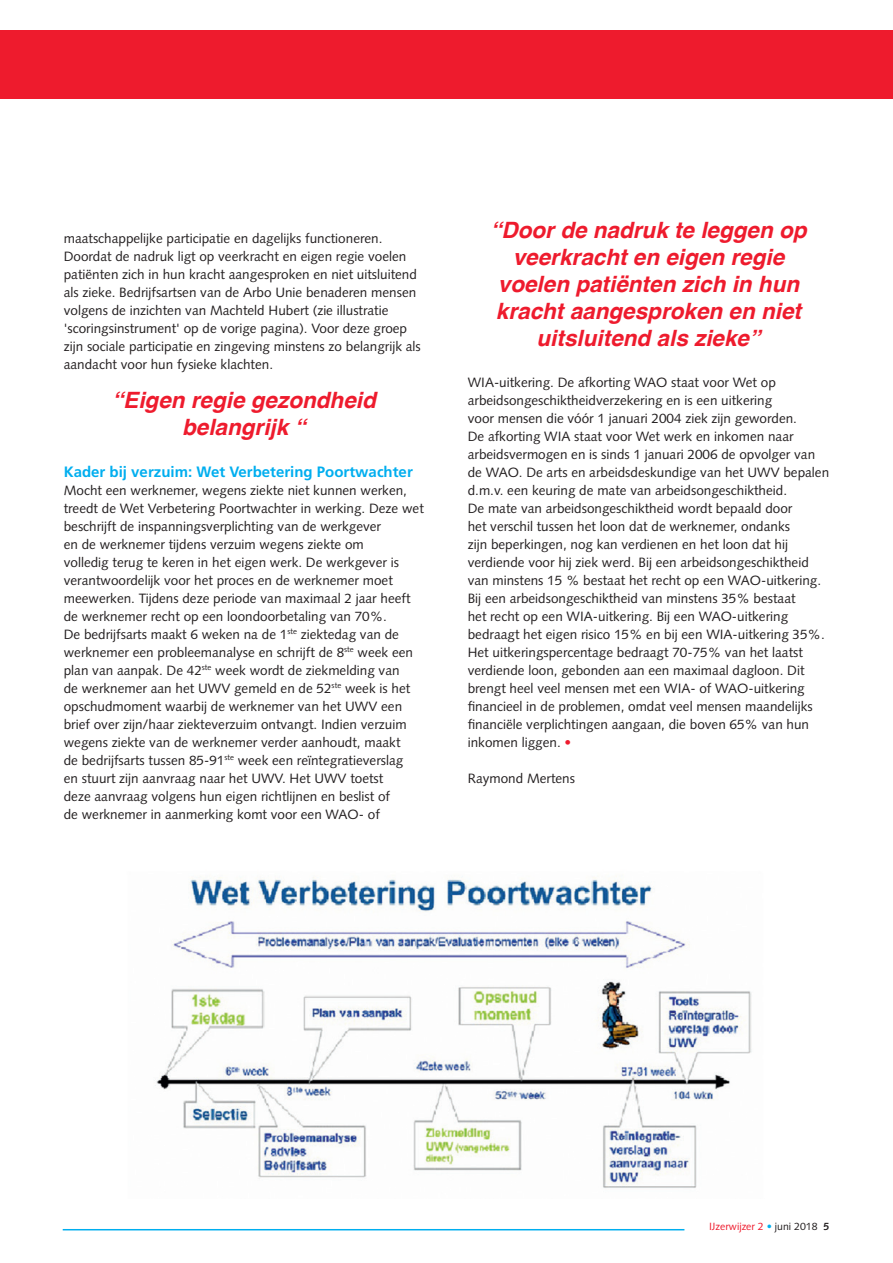
<style>
.page{position:relative;width:893px;height:1263px;background:#fff}
.page>*{position:absolute;margin:0;border:0;box-sizing:border-box;transform-origin:0 0}
.t1{font:italic 700 22.5px/27px "Helvetica";color:#ee1b2d;text-align:center}
.t2{font:700 15px "Frutiger LT Std";color:#00aeef}
.t3{font:13.5px/18px "Syntax LT Std";color:#231f20}
.t4{font:10.5px "Syntax LT Std";color:#ee1b2d}
.s1{color:#ee1b2d}
.s2{color:#00aeef}
.s3{color:#231f20}
.s4{font-weight:700;color:#231f20}
</style>
<div class="page">
<div style="left:0;top:30px;width:893px;height:68px;background:#ee1b2d"></div>
<hr style="left:63px;top:1229px;width:621px;height:1px;background:#00aeef">
<img style="left:155px;top:876px;width:597px;height:312px">
<p class="t3" style="left:64px;top:229px;width:359px">maatschappelijke participatie en dagelijks functioneren.<br>Doordat de nadruk ligt op veerkracht en eigen regie voelen patiënten zich in hun kracht aangesproken en niet uitsluitend als zieke. Bedrijfsartsen van de Arbo Unie benaderen mensen volgens de inzichten van Machteld Hubert (zie illustratie 'scoringsinstrument' op de vorige pagina). Voor deze groep zijn sociale participatie en zingeving minstens zo belangrijk als aandacht voor hun fysieke klachten.</p>
<h1 class="t1" style="left:112px;top:387px;width:265px">“Eigen regie gezondheid belangrijk “</h1>
<p class="t2" style="left:64px;top:463px;width:351px">Kader bij verzuim: Wet Verbetering Poortwachter</p>
<p class="t3" style="left:64px;top:481px;width:362px">Mocht een werknemer, wegens ziekte niet kunnen werken, treedt de Wet Verbetering Poortwachter in werking. Deze wet beschrijft de inspanningsverplichting van de werkgever<br>en de werknemer tijdens verzuim wegens ziekte om<br>volledig terug te keren in het eigen werk. De werkgever is verantwoordelijk voor het proces en de werknemer moet meewerken. Tijdens deze periode van maximaal 2 jaar heeft de werknemer recht op een loondoorbetaling van 70%.<br>De bedrijfsarts maakt 6 weken na de 1<sup>ste</sup> ziektedag van de werknemer een probleemanalyse en schrijft de 8<sup>ste</sup> week een plan van aanpak. De 42<sup>ste</sup> week wordt de ziekmelding van<br>de werknemer aan het UWV gemeld en de 52<sup>ste</sup> week is het opschudmoment waarbij de werknemer van het UWV een brief over zijn/haar ziekteverzuim ontvangt. Indien verzuim wegens ziekte van de werknemer verder aanhoudt, maakt<br>de bedrijfsarts tussen 85-91<sup>ste</sup> week een reïntegratieverslag<br>en stuurt zijn aanvraag naar het UWV. Het UWV toetst<br>deze aanvraag volgens hun eigen richtlijnen en beslist of<br>de werknemer in aanmerking komt voor een WAO- of</p>
<h1 class="t1" style="left:490px;top:217px;width:318px">“Door de nadruk te leggen op veerkracht en eigen regie voelen patiënten zich in hun kracht aangesproken en niet uitsluitend als zieke”</h1>
<p class="t3" style="left:468px;top:373px;width:363px">WIA-uitkering. De afkorting WAO staat voor Wet op arbeidsongeschiktheidverzekering en is een uitkering<br>voor mensen die vóór 1 januari 2004 ziek zijn geworden.<br>De afkorting WIA staat voor Wet werk en inkomen naar arbeidsvermogen en is sinds 1 januari 2006 de opvolger van de WAO. De arts en arbeidsdeskundige van het UWV bepalen d.m.v. een keuring de mate van arbeidsongeschiktheid.<br>De mate van arbeidsongeschiktheid wordt bepaald door<br>het verschil tussen het loon dat de werknemer, ondanks<br>zijn beperkingen, nog kan verdienen en het loon dat hij verdiende voor hij ziek werd. Bij een arbeidsongeschiktheid van minstens 15 % bestaat het recht op een WAO-uitkering.<br>Bij een arbeidsongeschiktheid van minstens 35% bestaat<br>het recht op een WIA-uitkering. Bij een WAO-uitkering bedraagt het eigen risico 15% en bij een WIA-uitkering 35%.<br>Het uitkeringspercentage bedraagt 70-75% van het laatst verdiende loon, gebonden aan een maximaal dagloon. Dit brengt heel veel mensen met een WIA- of WAO-uitkering financieel in de problemen, omdat veel mensen maandelijks financiële verplichtingen aangaan, die boven 65% van hun inkomen liggen. <span class="s1">•</span></p>
<p class="t3" style="left:468px;top:769px;width:109px">Raymond Mertens</p>
<p class="t4" style="left:709px;top:1220px;width:122px">IJzerwijzer 2 <span class="s2">•</span> <span class="s3">juni 2018</span> <span class="s4">5</span></p>
</div>
